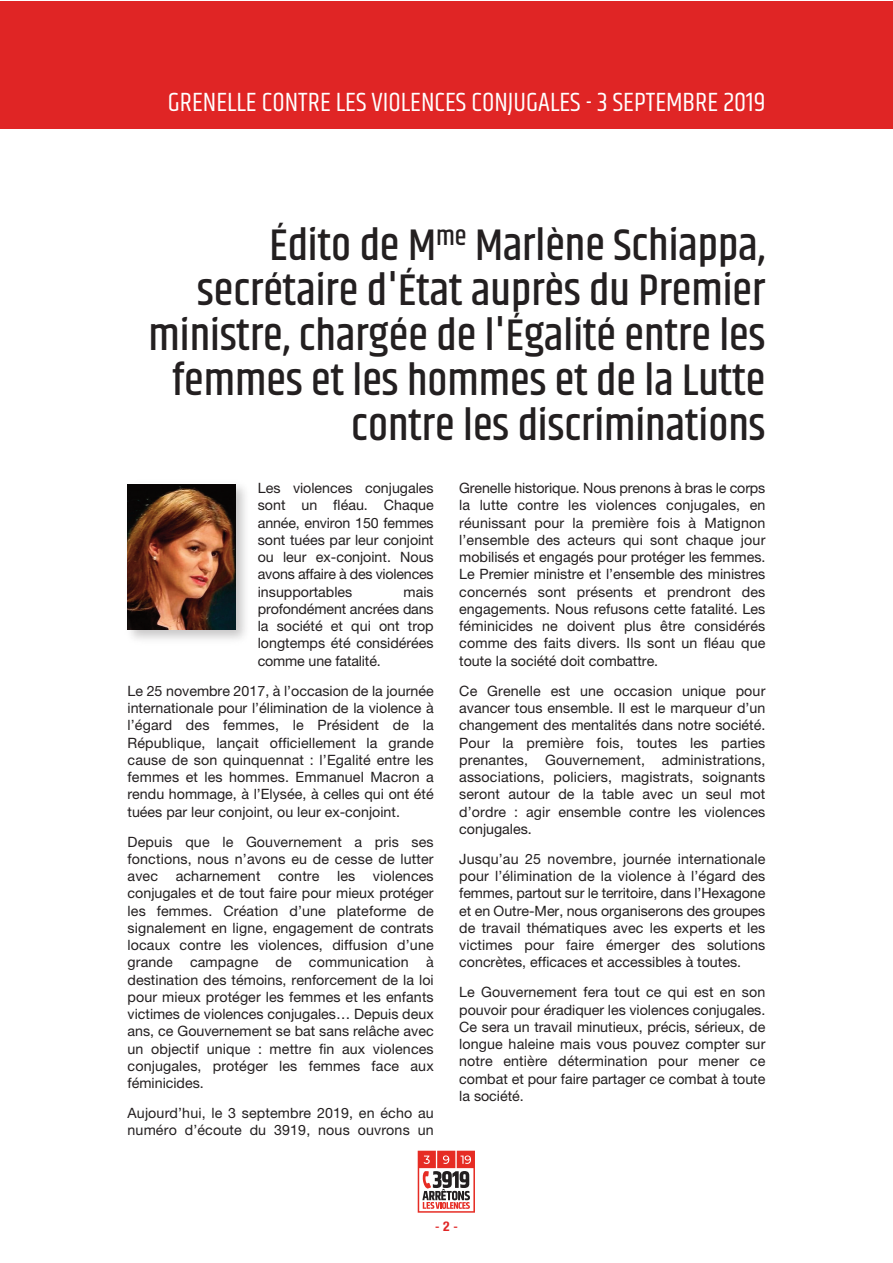
<style>
.page{position:relative;width:893px;height:1263px;background:#fff}
.page>*{position:absolute;margin:0;border:0;box-sizing:border-box;transform-origin:0 0}
.t1{font:500 45px/45px "Khand";color:#231f20;text-align:right}
.t2{font:27px "Khand";color:#fff}
.t3{font:14.25px/17.2px "Helvetica Neue LT Pro";color:#231f20;text-align:justify}
.t4{font:13.5px "Helvetica";color:#e02525}
.s1{font-family:"Helvetica Neue";font-weight:700;font-stretch:condensed}
</style>
<div class="page">
<div style="left:0;top:1px;width:893px;height:127px;background:#e02525"></div>
<svg style="left:418px;top:1151px;width:57px;height:62px"></svg>
<img style="left:127px;top:484px;width:118px;height:156px">
<img style="left:128px;top:484px;width:107px;height:145px">
<h2 class="t2" style="left:168px;top:86px;width:599px">GRENELLE CONTRE LES VIOLENCES CONJUGALES - 3 SEPTEMBRE 2019</h2>
<h1 class="t1" style="left:149px;top:225px;width:618px">Édito de M<sup>me</sup> Marlène Schiappa, secrétaire d'État auprès du Premier ministre, chargée de l'Égalité entre les femmes et les hommes et de la Lutte contre les discriminations</h1>
<p class="t3" style="left:258px;top:481px;width:177px">Les violences conjugales sont un fléau. Chaque année, environ 150 femmes sont tuées par leur conjoint ou leur ex-conjoint. Nous avons affaire à des violences insupportables</p>
<p class="t3" style="left:258px;top:584px;width:178px;text-indent:146px">mais profondément ancrées dans la société et qui ont trop longtemps été considérées comme une fatalité.</p>
<p class="t3" style="left:128px;top:683px;width:308px">Le 25 novembre 2017, à l’occasion de la journée internationale pour l’élimination de la violence à l’égard des femmes, le Président de la République, lançait officiellement la grande cause de son quinquennat : l’Egalité entre les femmes et les hommes. Emmanuel Macron a rendu hommage, à l’Elysée, à celles qui ont été tuées par leur conjoint, ou leur ex-conjoint.</p>
<p class="t3" style="left:128px;top:834px;width:308px">Depuis que le Gouvernement a pris ses fonctions, nous n’avons eu de cesse de lutter avec acharnement contre les violences conjugales et de tout faire pour mieux protéger les femmes. Création d’une plateforme de signalement en ligne, engagement de contrats locaux contre les violences, diffusion d’une grande campagne de communication à destination des témoins, renforcement de la loi pour mieux protéger les femmes et les enfants victimes de violences conjugales… Depuis deux ans, ce Gouvernement se bat sans relâche avec un objectif unique : mettre fin aux violences conjugales, protéger les femmes face aux féminicides.</p>
<p class="t3" style="left:128px;top:1106px;width:308px">Aujourd’hui, le 3 septembre 2019, en écho au numéro d’écoute du 3919, nous ouvrons un</p>
<p class="t3" style="left:459px;top:481px;width:308px">Grenelle historique. Nous prenons à bras le corps la lutte contre les violences conjugales, en réunissant pour la première fois à Matignon l’ensemble des acteurs qui sont chaque jour mobilisés et engagés pour protéger les femmes.<br>Le Premier ministre et l’ensemble des ministres concernés sont présents et prendront des engagements. Nous refusons cette fatalité. Les féminicides ne doivent plus être considérés comme des faits divers. Ils sont un fléau que toute la société doit combattre.</p>
<p class="t3" style="left:459px;top:683px;width:308px">Ce Grenelle est une occasion unique pour avancer tous ensemble. Il est le marqueur d’un changement des mentalités dans notre société.<br>Pour la première fois, toutes les parties prenantes, Gouvernement, administrations, associations, policiers, magistrats, soignants seront autour de la table avec un seul mot d’ordre : agir ensemble contre les violences conjugales.</p>
<p class="t3" style="left:459px;top:851px;width:308px">Jusqu’au 25 novembre, journée internationale pour l’élimination de la violence à l’égard des femmes, partout sur le territoire, dans l’Hexagone et en Outre-Mer, nous organiserons des groupes de travail thématiques avec les experts et les victimes pour faire émerger des solutions concrètes, efficaces et accessibles à toutes.</p>
<p class="t3" style="left:459px;top:985px;width:308px">Le Gouvernement fera tout ce qui est en son pouvoir pour éradiquer les violences conjugales.<br>Ce sera un travail minutieux, précis, sérieux, de longue haleine mais vous pouvez compter sur notre entière détermination pour mener ce combat et pour faire partager ce combat à toute la société.</p>
<p class="t4" style="left:435px;top:1218px;width:24px">-<span class="s1">2</span>-</p>
</div>
